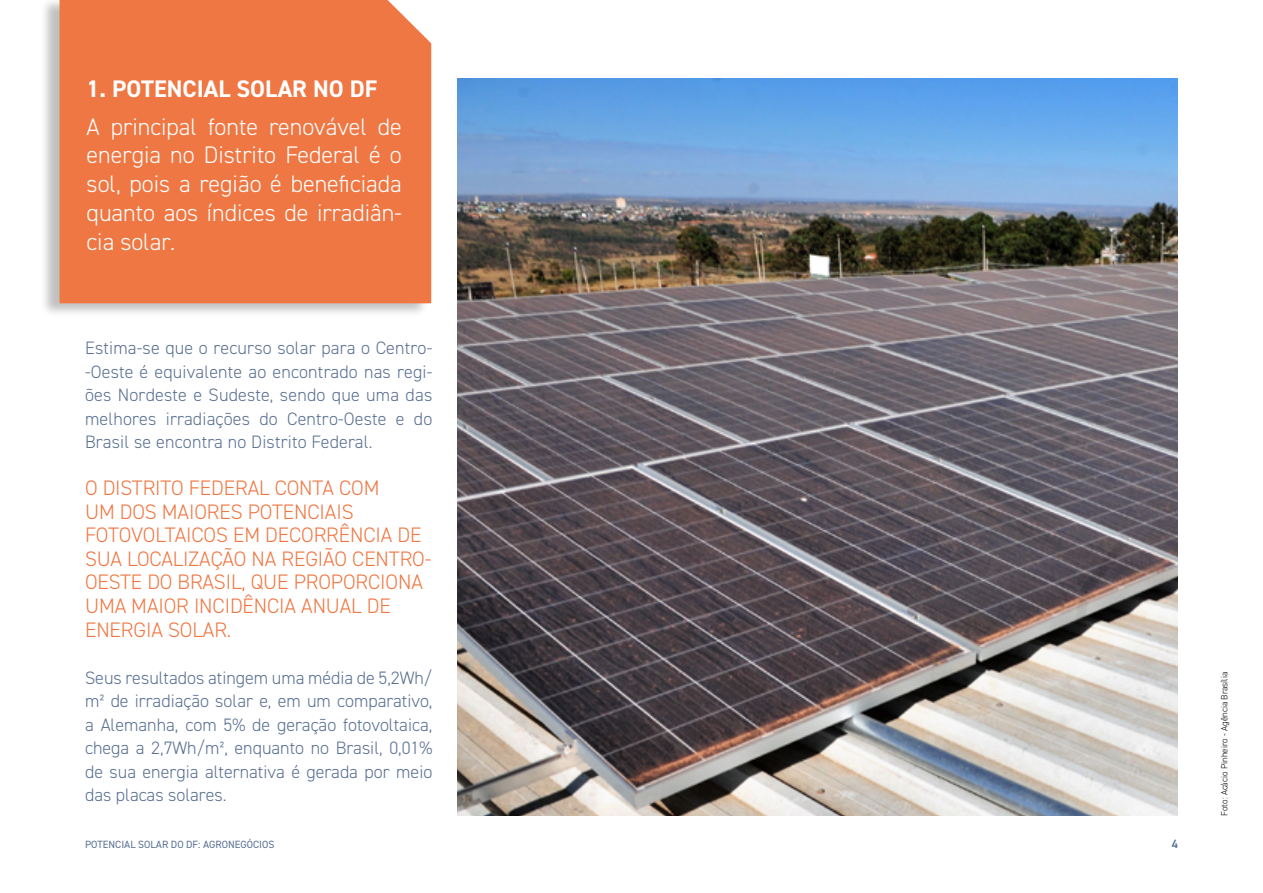
<style>
.page{position:relative;width:1263px;height:893px;background:#fff}
.page>*{position:absolute;margin:0;border:0;box-sizing:border-box;transform-origin:0 0}
.t1{font:300 24px/28.8px "DIN2014";color:#fff;text-align:justify}
.t2{font:700 24px "DIN2014";color:#fff}
.t3{font:300 21px/23.5px "DIN2014";letter-spacing:-.005em;color:#ef7743}
.t4{font:300 18px/23.5px "DIN2014";color:#597092;text-align:justify}
.t5{font:600 12px "DIN2014";color:#597092}
.t6{font:10.5px "DIN2014";color:#597092}
.t7{font:300 9px "DIN2014";color:#000}
</style>
<div class="page">
<div style="left:40px;top:0;width:389px;height:317px;background:#000;opacity:.25"></div>
<div style="left:60px;top:0;width:371px;height:303px;background:#ef7743"></div>
<img style="left:458px;top:79px;width:720px;height:737px">
<h1 class="t2" style="left:87px;top:73px;width:292px">1. POTENCIAL SOLAR NO DF</h1>
<h1 class="t1" style="left:87px;top:112px;width:317px">A principal fonte renovável de energia no Distrito Federal é o sol, pois a região é beneficiada quanto aos índices de irradiân&shy;cia solar.</h1>
<p class="t4" style="left:85px;top:336px;width:349px">Estima-se que o recurso solar para o Centro--Oeste é equivalente ao encontrado nas regi&shy;ões Nordeste e Sudeste, sendo que uma das melhores irradiações do Centro-Oeste e do Brasil se encontra no Distrito Federal.</p>
<p class="t3" style="left:85px;top:476px;width:348px">O DISTRITO FEDERAL CONTA COM<br>UM DOS MAIORES POTENCIAIS<br>FOTOVOLTAICOS EM DECORRÊNCIA DE<br>SUA LOCALIZAÇÃO NA REGIÃO CENTRO-<br>OESTE DO BRASIL, QUE PROPORCIONA<br>UMA MAIOR INCIDÊNCIA ANUAL DE<br>ENERGIA SOLAR.</p>
<p class="t4" style="left:85px;top:666px;width:349px">Seus resultados atingem uma média de 5,2Wh/ m² de irradiação solar e, em um comparativo, a Alemanha, com 5% de geração fotovoltaica, chega a 2,7Wh/m², enquanto no Brasil, 0,01% de sua energia alternativa é gerada por meio das placas solares.</p>
<p class="t7" style="left:1219px;top:816px;width:145px;rotate:-90deg">Foto: Acácio Pinheiro - Agência Brasília</p>
<p class="t6" style="left:85px;top:838px;width:191px">POTENCIAL SOLAR DO DF: AGRONEGÓCIOS</p>
<p class="t5" style="left:1172px;top:836px;width:8px">4</p>
</div>
